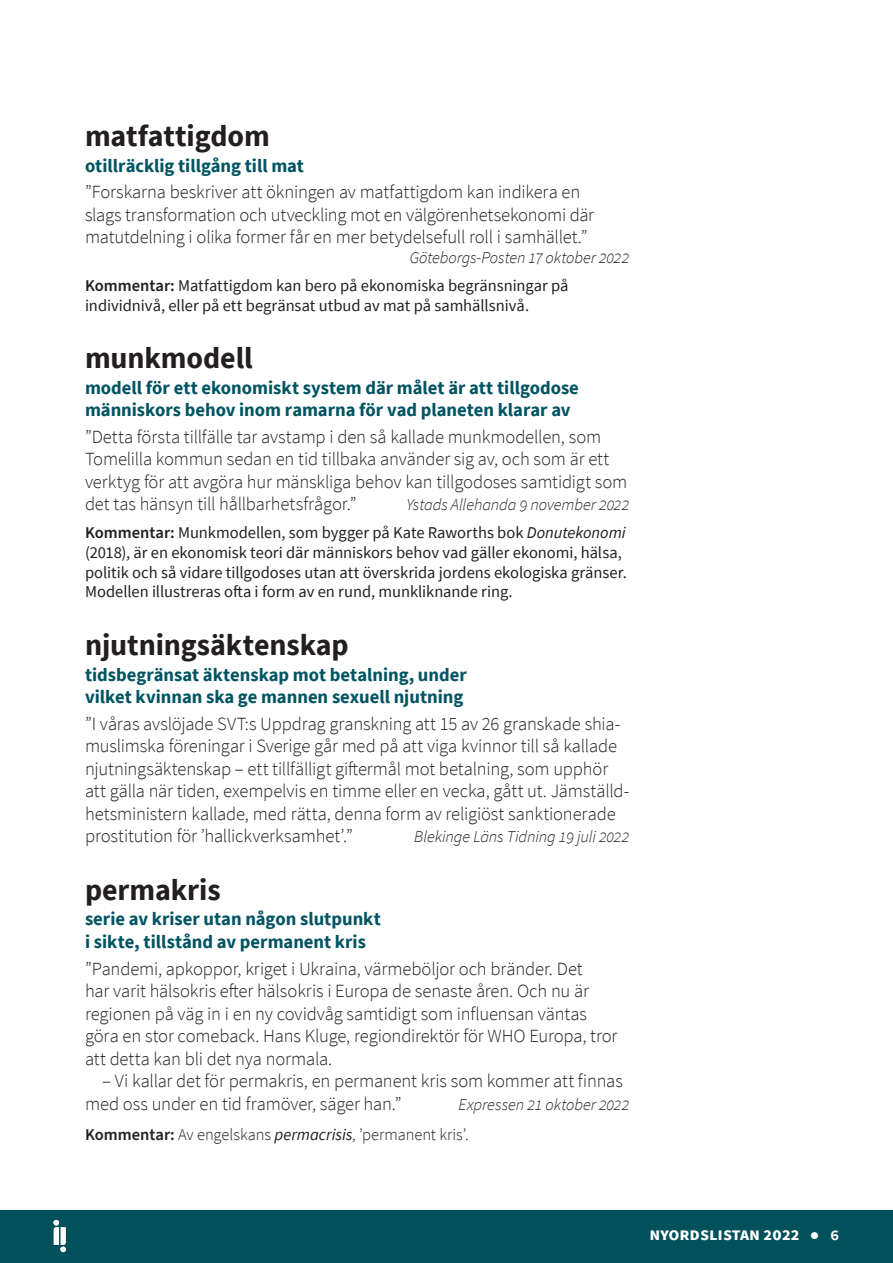
<style>
.page{position:relative;width:893px;height:1263px;background:#fff}
.page>*{position:absolute;margin:0;border:0;box-sizing:border-box;transform-origin:0 0}
.Rubrik_2{font:700 30px "Source Sans Pro";letter-spacing:-.005em;color:#231f20}
.Citat{font:300 18.6px/22.5px "Source Sans Pro";letter-spacing:-.01em;color:#231f20}
.Fakta_bröd_-_fet__de{font:700 18.6px/22.5px "Source Sans Pro";color:#005462}
.t1{font:700 18px "Source Sans Pro";color:#fff}
.Fakta_bröd_-_komment{font:16.5px/19.8px "Source Sans Pro";color:#231f20}
.Citat-2{font:italic 300 16.5px "Source Sans Pro";letter-spacing:-.005em;color:#231f20}
.Citat-3{font:300 16.5px "Source Sans Pro";color:#231f20}
.Citatkälla{font:italic 300 16.5px "Source Sans Pro";letter-spacing:-.005em;color:#231f20}
.s1{font-weight:600}
.s2{font-style:italic}
.s3{font-weight:400;font-style:italic}
</style>
<div class="page">
<div style="left:0;top:1210px;width:893px;height:53px;background:#00515b"></div>
<img style="left:53px;top:1219px;width:14px;height:34px">
<h2 class="Rubrik_2" style="left:85px;top:116px;width:186px">matfattigdom</h2>
<p class="Fakta_bröd_-_fet__de" style="left:85px;top:154px;width:221px">otillräcklig tillgång till mat</p>
<p class="Citat" style="left:85px;top:181px;width:511px">”Forskarna beskriver att ökningen av matfattigdom kan indikera en slags transformation och utveckling mot en välgörenhetsekonomi där matutdelning i olika former får en mer betydelsefull roll i samhället.”</p>
<p class="Citatkälla" style="left:410px;top:248px;width:221px">Göteborgs-Posten 17 oktober 2022</p>
<p class="Fakta_bröd_-_komment" style="left:85px;top:275px;width:485px"><span class="s1">Kommentar:</span> Matfattigdom kan bero på ekonomiska begränsningar på individnivå, eller på ett begränsat utbud av mat på samhällsnivå.</p>
<h2 class="Rubrik_2" style="left:85px;top:338px;width:169px">munkmodell</h2>
<p class="Fakta_bröd_-_fet__de" style="left:85px;top:376px;width:495px">modell för ett ekonomiskt system där målet är att tillgodose människors behov inom ramarna för vad planeten klarar av</p>
<p class="Citat" style="left:85px;top:426px;width:544px">”Detta första tillfälle tar avstamp i den så kallade munkmodellen, som Tomelilla kommun sedan en tid tillbaka använder sig av, och som är ett verktyg för att avgöra hur mänskliga behov kan tillgodoses samtidigt som det tas hänsyn till hållbarhetsfrågor.”</p>
<p class="Citat-2" style="left:406px;top:495px;width:224px">Ystads Allehanda 9 november 2022</p>
<p class="Fakta_bröd_-_komment" style="left:85px;top:522px;width:543px"><span class="s1">Kommentar:</span> Munkmodellen, som bygger på Kate Raworths bok <span class="s2">Donutekonomi </span>(2018), är en ekonomisk teori där människors behov vad gäller ekonomi, hälsa, politik och så vidare tillgodoses utan att överskrida jordens ekologiska gränser.<br>Modellen illustreras ofta i form av en rund, munkliknande ring.</p>
<h2 class="Rubrik_2" style="left:85px;top:624px;width:265px">njutningsäktenskap</h2>
<p class="Fakta_bröd_-_fet__de" style="left:85px;top:663px;width:383px">tidsbegränsat äktenskap mot betalning, under vilket kvinnan ska ge mannen sexuell njutning</p>
<p class="Citat" style="left:85px;top:712px;width:546px">”I våras avslöjade SVT:s Uppdrag granskning att 15 av 26 granskade shia&shy;muslimska föreningar i Sverige går med på att viga kvinnor till så kallade njutningsäktenskap – ett tillfälligt giftermål mot betalning, som upphör att gälla när tiden, exempelvis en timme eller en vecka, gått ut. Jämställd&shy;hetsministern kallade, med rätta, denna form av religiöst sanktionerade prostitution för ’hallickverksamhet’.”</p>
<p class="Citat-2" style="left:414px;top:827px;width:217px">Blekinge Läns Tidning 19 juli 2022</p>
<h2 class="Rubrik_2" style="left:85px;top:869px;width:137px">permakris</h2>
<p class="Fakta_bröd_-_fet__de" style="left:85px;top:908px;width:297px">serie av kriser utan någon slutpunkt i sikte, tillstånd av permanent kris</p>
<p class="Citat" style="left:85px;top:957px;width:534px">”Pandemi, apkoppor, kriget i Ukraina, värmeböljor och bränder. Det<br>har varit hälsokris efter hälsokris i Europa de senaste åren. Och nu är regionen på väg in i en ny covidvåg samtidigt som influensan väntas göra en stor comeback. Hans Kluge, regiondirektör för WHO Europa, tror att detta kan bli det nya normala.</p>
<p class="Citat" style="left:85px;top:1070px;width:539px;text-indent:17px">– Vi kallar det för permakris, en permanent kris som kommer att finnas med oss under en tid framöver, säger han.”</p>
<p class="Citat-2" style="left:459px;top:1094px;width:172px">Expressen 21 oktober 2022</p>
<p class="Citat-3" style="left:85px;top:1124px;width:385px"><span class="s1">Kommentar:</span> Av engelskans <span class="s3">permacrisis</span>, ’permanent kris’.</p>
<p class="t1" style="left:649px;top:1222px;width:191px">nyordslistan 2022 ● <span class="s1">6</span></p>
</div>
